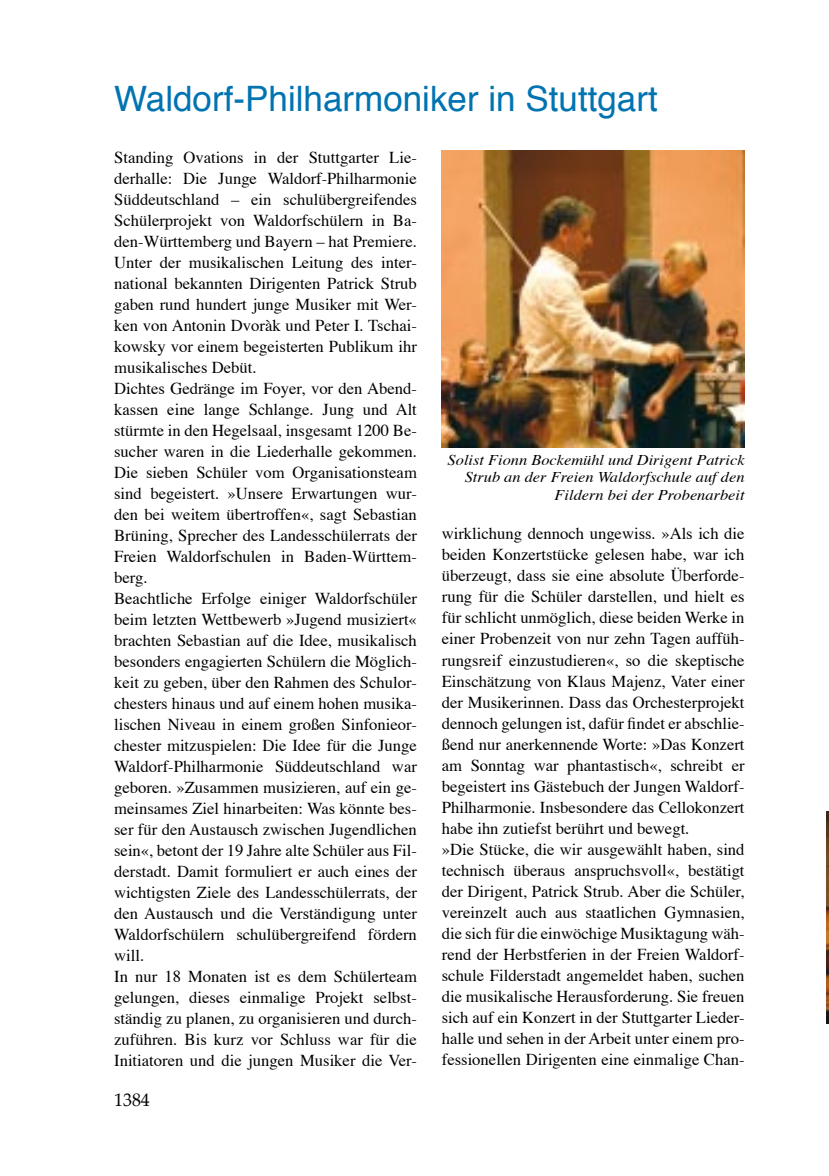
<style>
.page{position:relative;width:829px;height:1176px;background:#fff}
.page>*{position:absolute;margin:0;border:0;box-sizing:border-box;transform-origin:0 0}
.t1{font:35px "Helvetica";color:#0073b1}
.t2{font:17.85px "Palatino";color:#000}
.t3{font:16.62px/21px "Times";color:#000}
.t4{font:italic 14.88px/17.5px "Times";color:#000;text-align:right;scale:1.1 1}
</style>
<div class="page">
<img style="left:442px;top:150px;width:302px;height:298px">
<img style="left:826px;top:811px;width:2px;height:212px">
<h1 class="t1" style="left:114px;top:75px;width:545px">Waldorf-Philharmoniker in Stuttgart</h1>
<p class="t3" style="left:114px;top:148px;width:304px">Standing Ovations in der Stuttgarter Lie&shy;derhalle: Die Junge Waldorf-Philharmonie Süddeutschland – ein schulübergreifendes Schülerprojekt von Waldorfschülern in Ba&shy;den-Württemberg und Bayern – hat Premiere.<br>Unter der musikalischen Leitung des inter&shy;national bekannten Dirigenten Patrick Strub gaben rund hundert junge Musiker mit Wer&shy;ken von Antonin Dvoràk und Peter I. Tschai&shy;kowsky vor einem begeisterten Publikum ihr musikalisches Debüt.<br>Dichtes Gedränge im Foyer, vor den Abend&shy;kassen eine lange Schlange. Jung und Alt stürmte in den Hegelsaal, insgesamt 1200 Be&shy;sucher waren in die Liederhalle gekommen.<br>Die sieben Schüler vom Organisationsteam sind begeistert. »Unsere Erwartungen wur&shy;den bei weitem übertroffen«, sagt Sebastian Brüning, Sprecher des Landesschülerrats der Freien Waldorfschulen in Baden-Württem&shy;berg.<br>Beachtliche Erfolge einiger Waldorfschüler beim letzten Wettbewerb »Jugend musiziert« brachten Sebastian auf die Idee, musikalisch besonders engagierten Schülern die Möglich&shy;keit zu geben, über den Rahmen des Schulor&shy;chesters hinaus und auf einem hohen musika&shy;lischen Niveau in einem großen Sinfonieor&shy;chester mitzuspielen: Die Idee für die Junge Waldorf-Philharmonie Süddeutschland war geboren. »Zusammen musizieren, auf ein ge&shy;meinsames Ziel hinarbeiten: Was könnte bes&shy;ser für den Austausch zwischen Jugendlichen sein«, betont der 19 Jahre alte Schüler aus Fil&shy;derstadt. Damit formuliert er auch eines der wichtigsten Ziele des Landesschülerrats, der den Austausch und die Verständigung unter Waldorfschülern schulübergreifend fördern will.<br>In nur 18 Monaten ist es dem Schülerteam gelungen, dieses einmalige Projekt selbst&shy;ständig zu planen, zu organisieren und durch&shy;zuführen. Bis kurz vor Schluss war für die Initiatoren und die jungen Musiker die Ver-</p>
<p class="t2" style="left:114px;top:1088px;width:37px">1384</p>
<p class="t4" style="left:447px;top:452px;width:271px">Solist Fionn Bockemühl und Dirigent Patrick<br>Strub an der Freien Waldorfschule auf den<br>Fildern bei der Probenarbeit</p>
<p class="t3" style="left:442px;top:524px;width:304px">wirklichung dennoch ungewiss. »Als ich die beiden Konzertstücke gelesen habe, war ich überzeugt, dass sie eine absolute Überforde&shy;rung für die Schüler darstellen, und hielt es für schlicht unmöglich, diese beiden Werke in einer Probenzeit von nur zehn Tagen auffüh&shy;rungsreif einzustudieren«, so die skeptische Einschätzung von Klaus Majenz, Vater einer der Musikerinnen. Dass das Orchesterprojekt dennoch gelungen ist, dafür findet er abschlie&shy;ßend nur anerkennende Worte: »Das Konzert am Sonntag war phantastisch«, schreibt er begeistert ins Gästebuch der Jungen Waldorf-Philharmonie. Insbesondere das Cellokonzert habe ihn zutiefst berührt und bewegt.<br>»Die Stücke, die wir ausgewählt haben, sind technisch überaus anspruchsvoll«, bestätigt der Dirigent, Patrick Strub. Aber die Schüler, vereinzelt auch aus staatlichen Gymnasien, die sich für die einwöchige Musiktagung wäh&shy;rend der Herbstferien in der Freien Waldorf&shy;schule Filderstadt angemeldet haben, suchen die musikalische Herausforderung. Sie freuen sich auf ein Konzert in der Stuttgarter Lieder&shy;halle und sehen in der Arbeit unter einem pro&shy;fessionellen Dirigenten eine einmalige Chan-</p>
</div>
